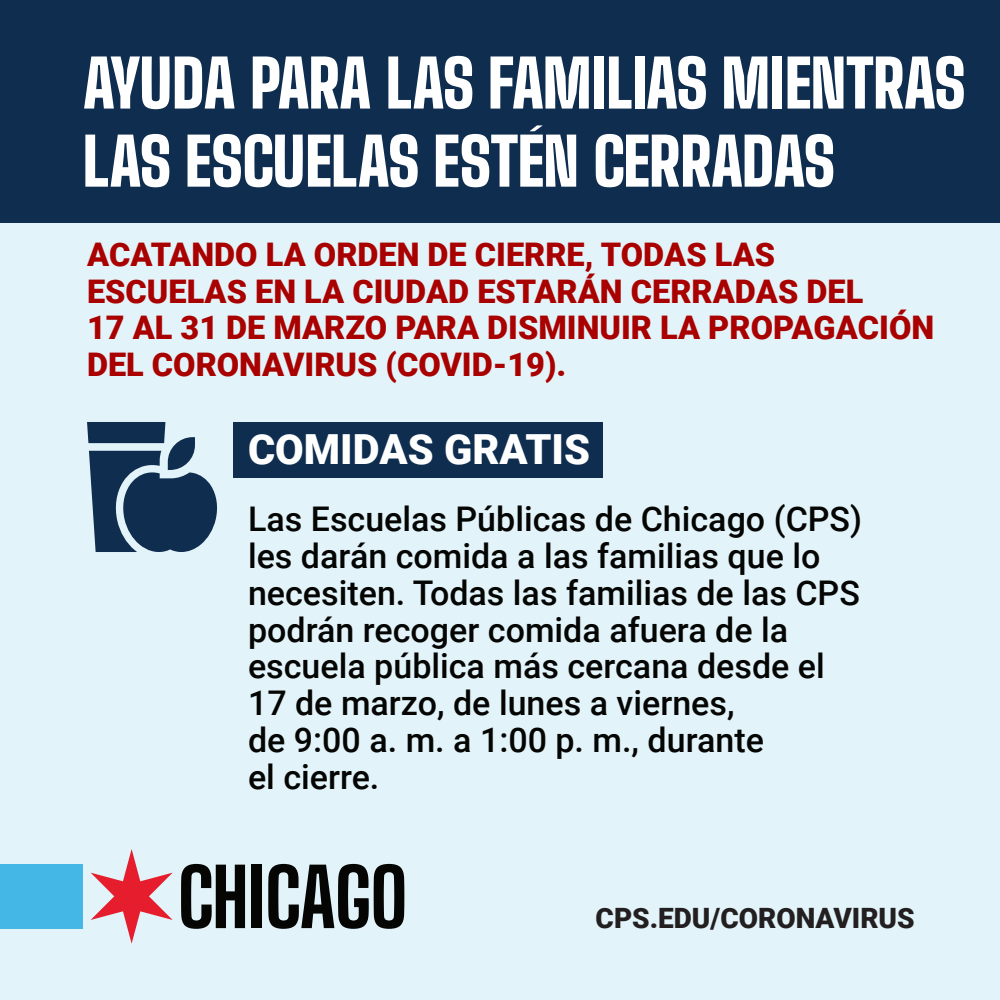
<style>
.page{position:relative;width:1000px;height:1000px;background:#fff}
.page>*{position:absolute;margin:0;border:0;box-sizing:border-box;transform-origin:0 0}
.t1{font:800 79.4px "Big Shoulders Display";letter-spacing:-.01em;color:#050504}
.t2{font:900 65.1px/78.1px "Big Shoulders Display";letter-spacing:-.02em;color:#fff}
.t3{font:900 41.5px "Roboto";color:#fff}
.t4{font:500 34px/37px "Roboto";color:#050504}
.t5{font:900 32.5px/36.9px "Roboto";color:#a90000}
.t6{font:900 28px "Roboto";color:#231f20}
</style>
<div class="page">
<div style="left:0;top:170px;width:1000px;height:830px;background:#e2f4f9"></div>
<div style="left:0;top:0;width:1000px;height:222px;background:#0e2d4f"></div>
<div style="left:233px;top:422px;width:370px;height:56px;background:#0e2d4f"></div>
<svg style="left:87px;top:422px;width:130px;height:130px"></svg>
<svg style="left:91px;top:849px;width:82px;height:95px"></svg>
<div style="left:0;top:864px;width:82px;height:64px;background:#44b7e6"></div>
<h2 class="t2" style="left:83px;top:44px;width:885px">AYUDA PARA LAS FAMILIAS MIENTRAS<br>LAS ESCUELAS ESTÉN CERRADAS</h2>
<p class="t5" style="left:87px;top:235px;width:849px">ACATANDO LA ORDEN DE CIERRE, TODAS LAS ESCUELAS EN LA CIUDAD ESTARÁN CERRADAS DEL<br>17 AL 31 DE MARZO PARA DISMINUIR LA PROPAGACIÓN DEL CORONAVIRUS (COVID-19).</p>
<p class="t3" style="left:248px;top:420px;width:344px">COMIDAS GRATIS</p>
<p class="t4" style="left:248px;top:499px;width:616px">Las Escuelas Públicas de Chicago (CPS) les darán comida a las familias que lo necesiten. Todas las familias de las CPS podrán recoger comida afuera de la escuela pública más cercana desde el<br>17 de marzo, de lunes a viernes,<br>de 9:00 a. m. a 1:00 p. m., durante<br>el cierre.</p>
<h1 class="t1" style="left:178px;top:842px;width:232px">CHICAGO</h1>
<p class="t6" style="left:596px;top:898px;width:321px">CPS.EDU/CORONAVIRUS</p>
</div>
